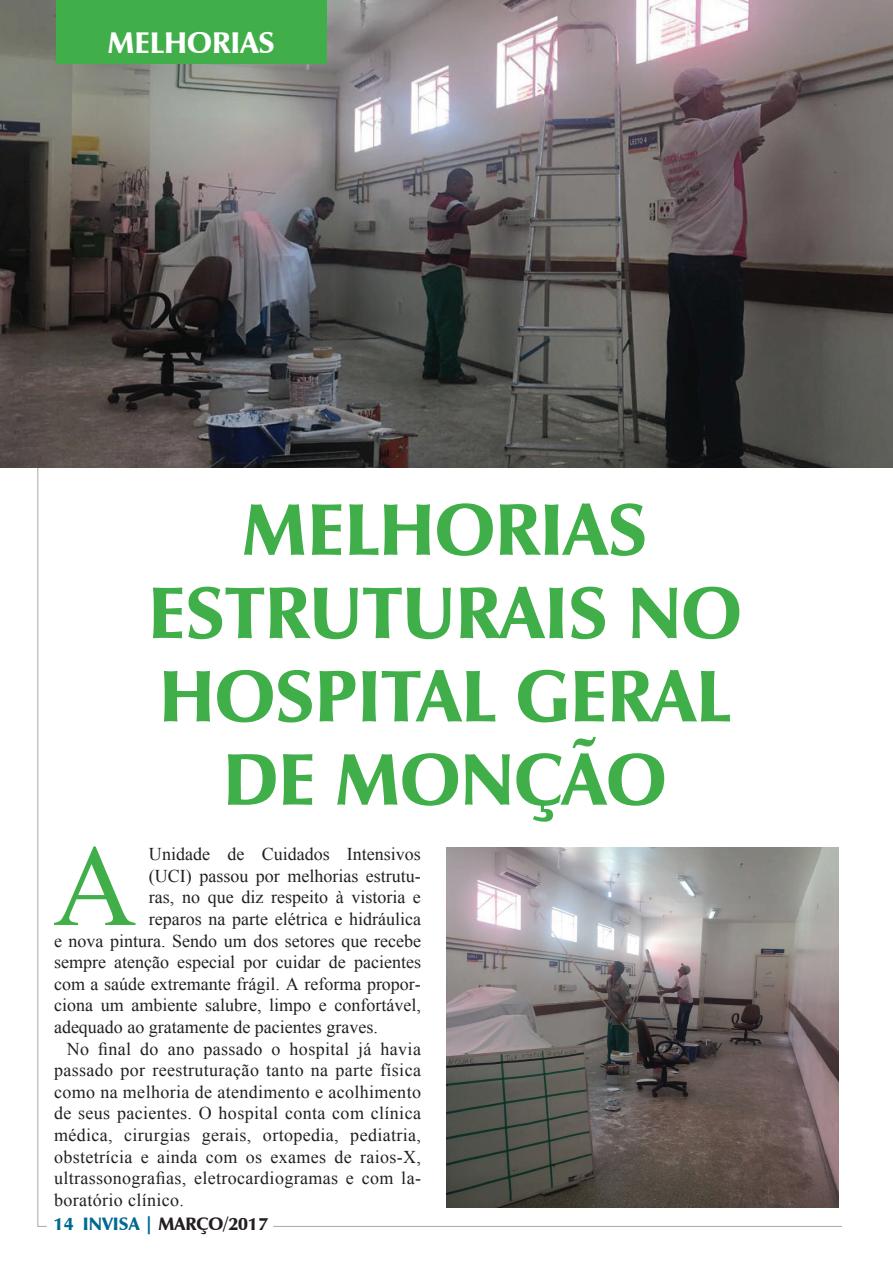
<style>
.page{position:relative;width:893px;height:1263px;background:#fff}
.page>*{position:absolute;margin:0;border:0;box-sizing:border-box;transform-origin:0 0}
.t1{font:115.8px "Times New Roman";color:#40ae49}
.t2{font:900 74.1px/83.2px "Zapf Humanist 601 BT";color:#40ae49;text-align:center}
.t3{font:900 30px "Zapf Humanist 601 BT";color:#fff}
.t4{font:18px "Times New Roman";color:#231f20}
.t5{font:18px "Times New Roman";letter-spacing:.02em;color:#231f20}
.t6{font:900 18px "Zapf Humanist 601 BT";color:#231f20}
.s1{color:#006991}
</style>
<div class="page">
<hr style="left:273px;top:1226px;width:569px;height:1px;background:#a8a9ad">
<img style="left:0;top:0;width:893px;height:468px">
<div style="left:56px;top:0;width:271px;height:64px;background:#40ae49"></div>
<img style="left:446px;top:848px;width:393px;height:359px">
<h3 class="t3" style="left:108px;top:24px;width:169px">MELHORIAS</h3>
<h2 class="t2" style="left:148px;top:488px;width:595px">MELHORIAS<br>ESTRUTURAIS NO<br>HOSPITAL GERAL<br>DE MONÇÃO</h2>
<h1 class="t1" style="left:53px;top:808px;width:85px">A</h1>
<p class="t4" style="left:149px;top:842px;width:274px">Unidade de Cuidados Intensivos</p>
<p class="t4" style="left:149px;top:864px;width:274px">(UCI) passou por melhorias estrutu-</p>
<p class="t4" style="left:149px;top:885px;width:274px">ras, no que diz respeito à vistoria e</p>
<p class="t4" style="left:149px;top:907px;width:274px">reparos na parte elétrica e hidráulica</p>
<p class="t4" style="left:54px;top:928px;width:368px">e nova pintura. Sendo um dos setores que recebe</p>
<p class="t4" style="left:54px;top:950px;width:368px">sempre atenção especial por cuidar de pacientes</p>
<p class="t4" style="left:54px;top:972px;width:368px">com a saúde extremante frágil. A reforma propor-</p>
<p class="t4" style="left:54px;top:993px;width:368px">ciona um ambiente salubre, limpo e confortável,</p>
<p class="t4" style="left:54px;top:1015px;width:325px">adequado ao gratamente de pacientes graves.</p>
<p class="t5" style="left:67px;top:1036px;width:356px">No final do ano passado o hospital já havia</p>
<p class="t5" style="left:54px;top:1058px;width:368px">passado por reestruturação tanto na parte física</p>
<p class="t5" style="left:54px;top:1080px;width:369px">como na melhoria de atendimento e acolhimento</p>
<p class="t5" style="left:54px;top:1101px;width:368px">de seus pacientes. O hospital conta com clínica</p>
<p class="t5" style="left:54px;top:1123px;width:369px">médica, cirurgias gerais, ortopedia, pediatria,</p>
<p class="t5" style="left:54px;top:1144px;width:368px">obstetrícia e ainda com os exames de raios-X,</p>
<p class="t5" style="left:54px;top:1166px;width:368px">ultrassonografias, eletrocardiogramas e com la-</p>
<p class="t5" style="left:54px;top:1188px;width:132px">boratório clínico.</p>
<p class="t6" style="left:54px;top:1212px;width:216px"><span class="s1">14 INVISA |</span> MARÇO/2017</p>
</div>
